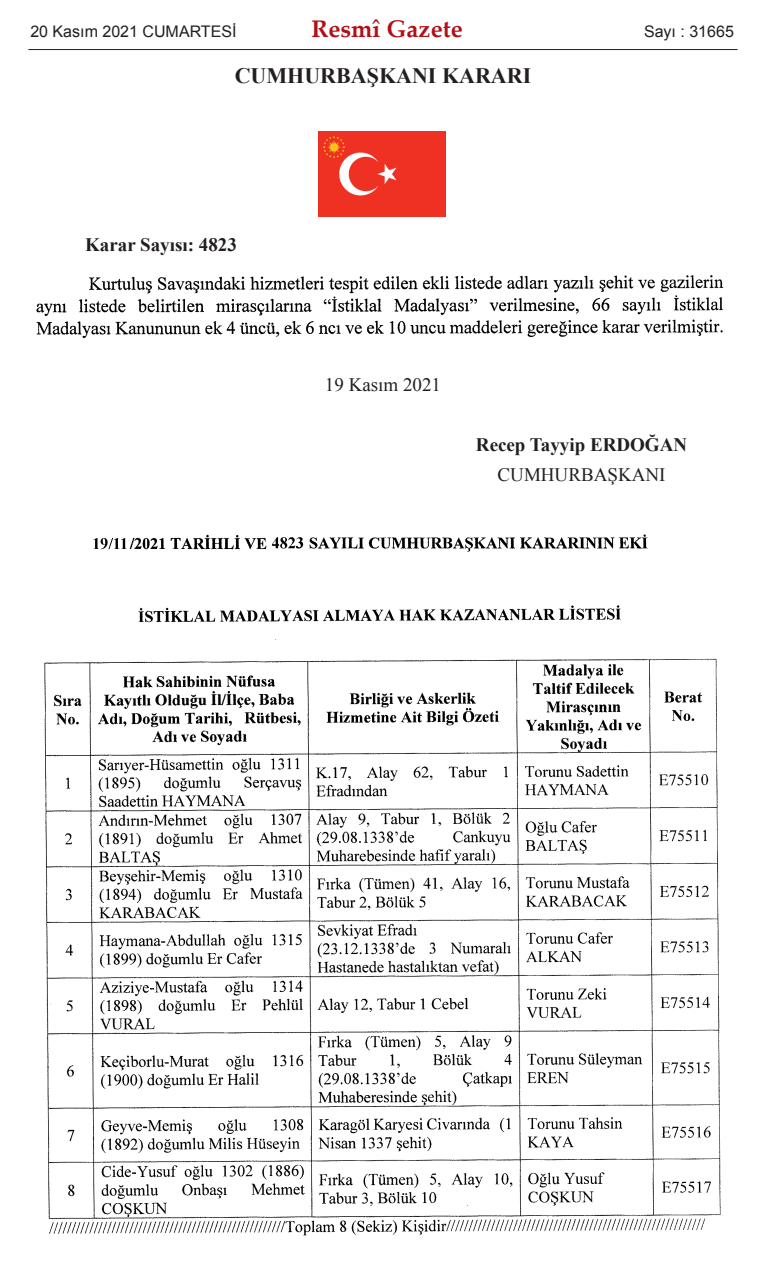
<style>
.page{position:relative;width:766px;height:1270px;background:#fff}
.page>*{position:absolute;margin:0;border:0;box-sizing:border-box;transform-origin:0 0}
.t1{font:700 24px "Palatino Linotype";color:#b40e16}
.t2{font:700 22px "Times New Roman";color:#231f20}
.t3{font:700 19px "Times New Roman";color:#231f20}
.t4{font:19px "Times New Roman";color:#231f20}
.t5{font:16px "Arial";color:#231f20}
</style>
<div class="page">
<img style="left:318px;top:131px;width:127px;height:85px">
<img style="left:36px;top:275px;width:688px;height:64px">
<img style="left:44px;top:534px;width:677px;height:702px">
<hr style="left:28px;top:49px;width:709px;height:1px;background:#231f20">
<p class="t5" style="left:30px;top:22px;width:208px">20 Kasım 2021 CUMARTESİ</p>
<p class="t1" style="left:311px;top:19px;width:153px">Resmî Gazete</p>
<p class="t5" style="left:643px;top:22px;width:91px">Sayı : 31665</p>
<p class="t2" style="left:234px;top:63px;width:298px">CUMHURBAŞKANI KARARI</p>
<p class="t3" style="left:85px;top:234px;width:153px">Karar Sayısı: 4823</p>
<p class="t4" style="left:325px;top:374px;width:118px">19 Kasım 2021</p>
<p class="t3" style="left:476px;top:434px;width:213px">Recep Tayyip ERDOĞAN</p>
<p class="t4" style="left:497px;top:464px;width:169px">CUMHURBAŞKANI</p>
</div>
